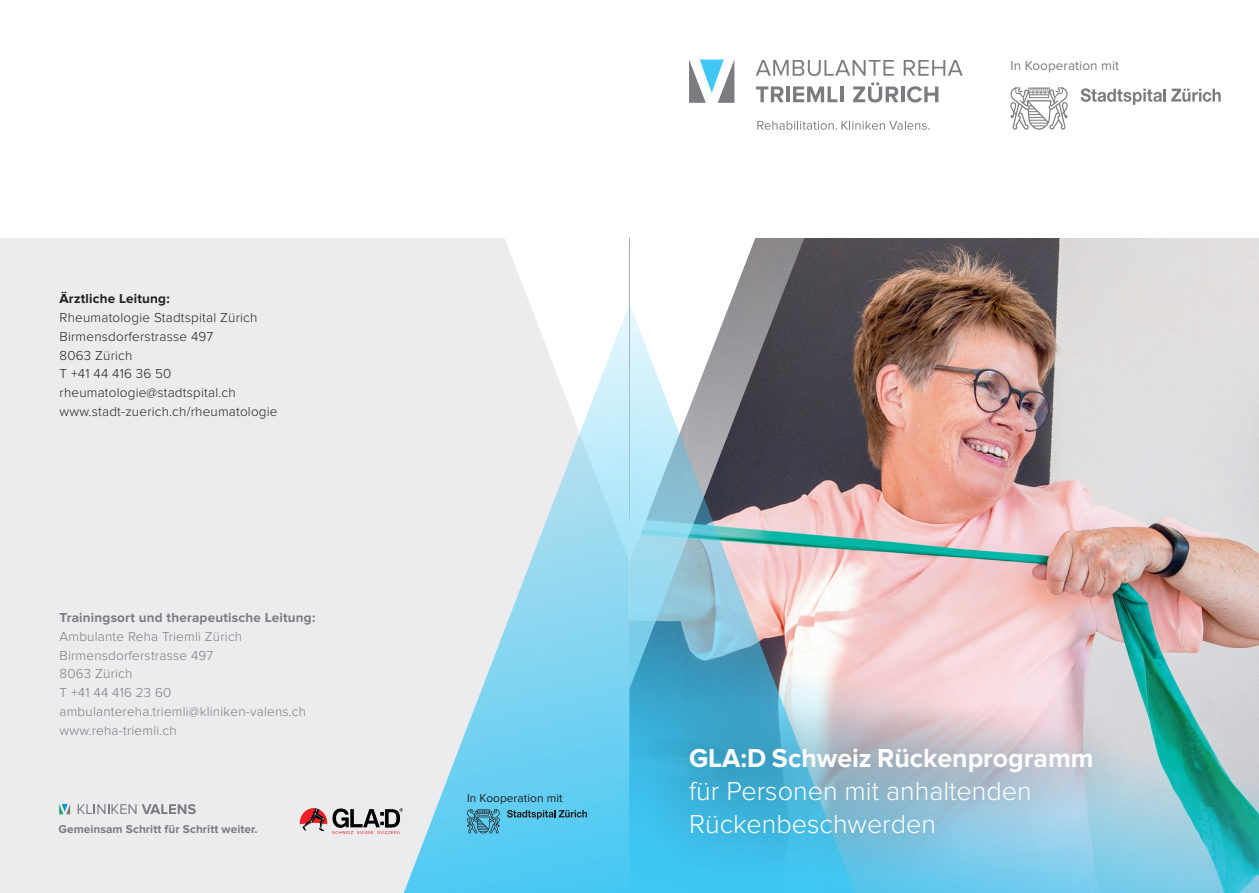
<style>
.page{position:relative;width:1259px;height:893px;background:#fff}
.page>*{position:absolute;margin:0;border:0;box-sizing:border-box;transform-origin:0 0}
.t1{font:300 27px/33px "Proxima Nova";color:#fff}
.t2{font:700 27px "Proxima Nova";color:#fff}
.t3{font:300 13.5px/18.8px "Proxima Nova";letter-spacing:.015em;color:#231f20}
.t4{font:300 13.5px/18.8px "Proxima Nova";letter-spacing:.015em;color:#7a7c7f}
.t5{font:700 13.5px "Proxima Nova";letter-spacing:.015em;color:#7a7c7f}
.t6{font:700 13.5px "Proxima Nova";letter-spacing:.015em;color:#231f20}
.t7{font:13.5px "Proxima Nova";letter-spacing:.005em;color:#7a7c7f}
.t8{font:700 11.85px "Proxima Nova";letter-spacing:.005em;color:#7a7c7f}
.t9{font:11.85px "Proxima Nova";letter-spacing:.005em;color:#231f20}
</style>
<div class="page">
<div style="left:0;top:238px;width:529px;height:655px;background:#ececee"></div>
<svg style="left:399px;top:303px;width:230px;height:590px;background:#b5e1f1"></svg>
<svg style="left:78px;top:804px;width:118px;height:10px"></svg>
<svg style="left:59px;top:804px;width:11px;height:10px"></svg>
<img style="left:860px;top:238px;width:399px;height:655px">
<svg style="left:847px;top:60px;width:54px;height:629px"></svg>
<svg style="left:629px;top:59px;width:218px;height:244px"></svg>
<svg style="left:629px;top:303px;width:231px;height:590px;background:#8fa7b3"></svg>
<svg style="left:755px;top:60px;width:138px;height:16px"></svg>
<svg style="left:903px;top:60px;width:59px;height:16px"></svg>
<svg style="left:757px;top:121px;width:172px;height:9px"></svg>
<svg style="left:689px;top:60px;width:45px;height:43px"></svg>
<svg style="left:756px;top:86px;width:27px;height:16px"></svg>
<hr style="left:786px;top:86px;width:3px;height:16px;background:#7a7c7f">
<svg style="left:793px;top:86px;width:44px;height:16px"></svg>
<hr style="left:840px;top:86px;width:3px;height:16px;background:#7a7c7f">
<svg style="left:853px;top:82px;width:45px;height:21px"></svg>
<hr style="left:901px;top:87px;width:3px;height:15px;background:#7a7c7f">
<svg style="left:907px;top:86px;width:31px;height:17px"></svg>
<div style="left:646px;top:703px;width:489px;height:175px;background:#231f20;opacity:.8"></div>
<svg style="left:507px;top:810px;width:80px;height:9px"></svg>
<svg style="left:467px;top:809px;width:33px;height:24px"></svg>
<svg style="left:1080px;top:88px;width:140px;height:17px"></svg>
<svg style="left:1010px;top:87px;width:57px;height:43px"></svg>
<img style="left:299px;top:808px;width:104px;height:27px">
<p class="t6" style="left:60px;top:291px;width:112px">Ärztliche Leitung:</p>
<p class="t3" style="left:60px;top:308px;width:219px">Rheumatologie Stadtspital Zürich<br>Birmensdorferstrasse 497<br>8063 Zürich<br>T +41 44 416 36 50 rheumatologie@stadtspital.ch www.stadt-zuerich.ch/rheumatologie</p>
<p class="t5" style="left:60px;top:610px;width:257px">Trainingsort und therapeutische Leitung:</p>
<p class="t4" style="left:60px;top:627px;width:248px">Ambulante Reha Triemli Zürich<br>Birmensdorferstrasse 497<br>8063 Zürich<br>T +41 44 416 23 60 ambulantereha.triemli@kliniken-valens.ch www.reha-triemli.ch</p>
<p class="t8" style="left:58px;top:823px;width:200px">Gemeinsam Schritt für Schritt weiter.</p>
<p class="t7" style="left:1010px;top:60px;width:110px">In Kooperation mit</p>
<p class="t9" style="left:467px;top:792px;width:97px">In Kooperation mit</p>
<h1 class="t2" style="left:689px;top:743px;width:406px">GLA:D Schweiz Rückenprogramm</h1>
<h1 class="t1" style="left:689px;top:775px;width:344px">für Personen mit anhaltenden<br>Rückenbeschwerden</h1>
</div>
